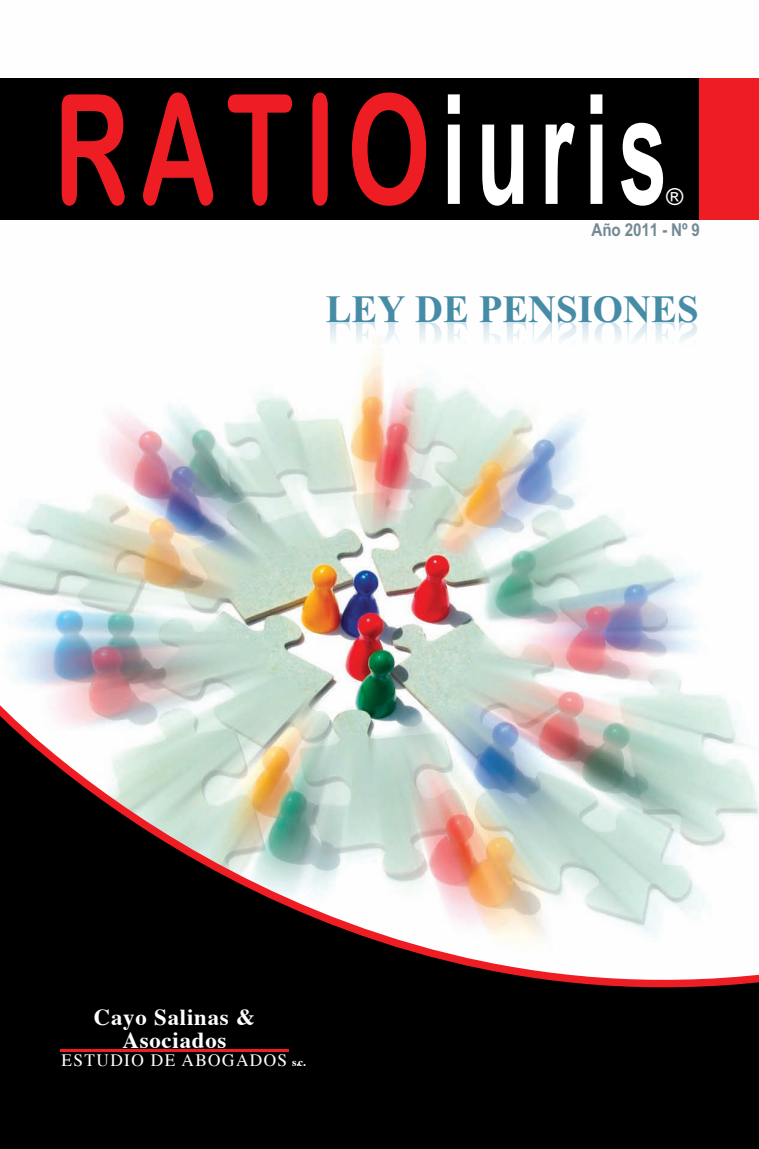
<style>
.page{position:relative;width:759px;height:1149px;background:#fff}
.page>*{position:absolute;margin:0;border:0;box-sizing:border-box;transform-origin:0 0}
.t1{font:152.88px "Arial Rounded MT Bold";letter-spacing:.1em;color:#ee1d23;scale:.69 1}
.t2{font:700 38.75px "Times New Roman";color:#468ca6}
.t3{font:23.38px "Arial";color:#fff}
.t4{font:700 22.75px/22.8px "Times";letter-spacing:.035em;color:#fff;text-align:center}
.t5{font:700 17.75px "Arial";letter-spacing:-.01em;color:#738a95;scale:.86 1}
.t6{font:17.25px "Times";letter-spacing:.08em;color:#fff}
.s1{font-family:"Arial Narrow";font-weight:700;color:#fff}
.s2{font-weight:700;font-size:11.38px}
</style>
<div class="page">
<img style="left:0;top:326px;width:697px;height:365px">
<svg style="left:0;top:691px;width:758px;height:457px;background:#686663"></svg>
<div style="left:0;top:78px;width:758px;height:142px;background:#ee1d23"></div>
<div style="left:0;top:78px;width:698px;height:142px;background:#000"></div>
<hr style="left:60px;top:1048px;width:228px;height:3px;background:#ee1d23">
<hr style="left:326px;top:345px;width:24px;height:2px;background:#fff">
<hr style="left:352px;top:345px;width:23px;height:2px;background:#fff">
<svg style="left:326px;top:322px;width:79px;height:24px"></svg>
<hr style="left:377px;top:345px;width:28px;height:2px;background:#fff">
<hr style="left:415px;top:345px;width:26px;height:2px;background:#fff">
<svg style="left:415px;top:322px;width:52px;height:24px"></svg>
<hr style="left:444px;top:345px;width:23px;height:2px;background:#fff">
<svg style="left:479px;top:322px;width:217px;height:26px"></svg>
<h1 class="t1" style="left:53px;top:92px;width:890px">RATIO<span class="s1">iuris</span></h1>
<p class="t3" style="left:666px;top:189px;width:19px">®</p>
<p class="t5" style="left:591px;top:223px;width:127px">Año 2011 - Nº 9</p>
<h2 class="t2" style="left:325px;top:296px;width:374px">LEY DE PENSIONES</h2>
<p class="t4" style="left:94px;top:1007px;width:163px">Cayo Salinas &amp;<br>Asociados</p>
<p class="t6" style="left:62px;top:1052px;width:245px">ESTUDIO DE ABOGADOS <span class="s2">s.c.</span></p>
</div>
